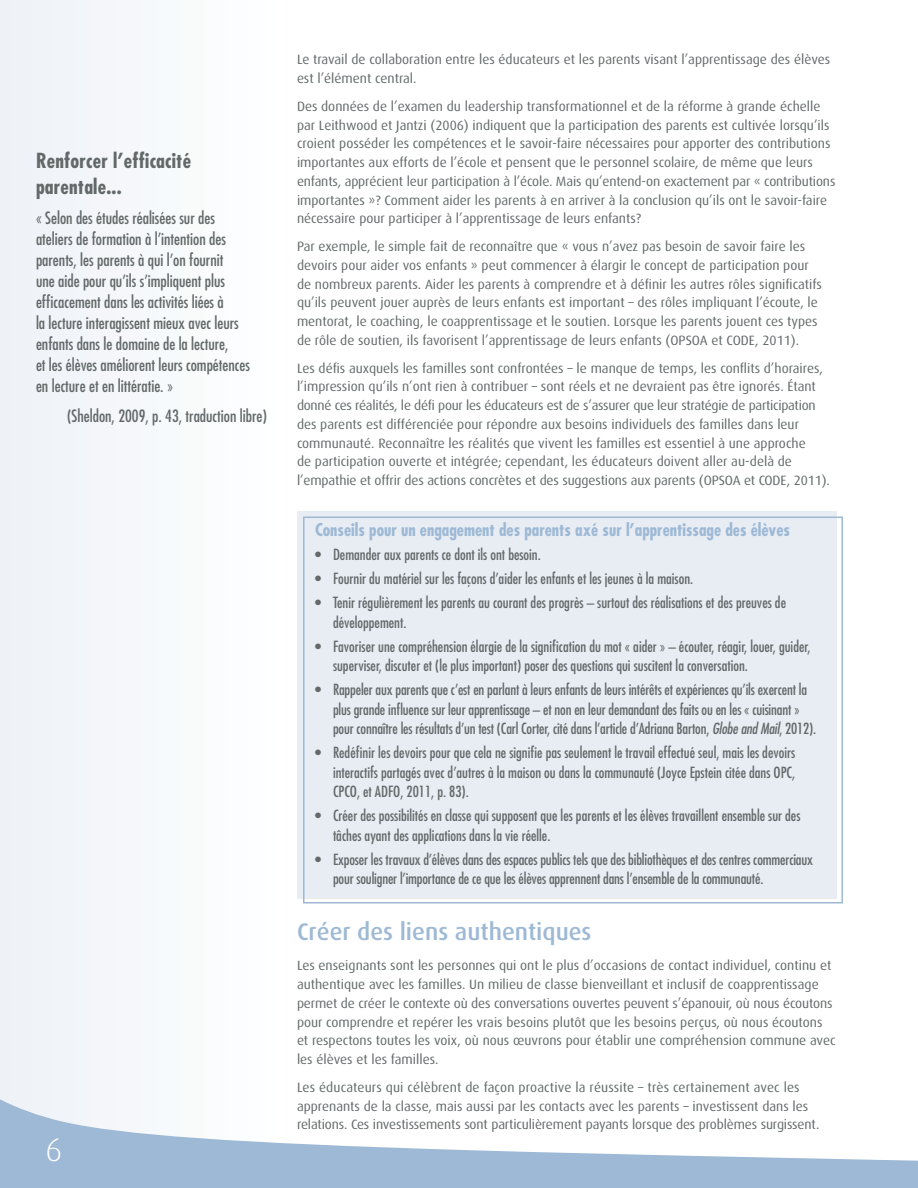
<style>
.page{position:relative;width:918px;height:1188px;background:#fff}
.page>*{position:absolute;margin:0;border:0;box-sizing:border-box;transform-origin:0 0}
.t1{font:300 33px "Dax";color:#fff}
.H1_more_space{font:500 24px "Dax";color:#9eb9d5}
.Sidebar_Title{font:700 condensed 20.25px/25.5px "Futura";letter-spacing:.01em;color:#636969}
.Title_in_box{font:700 condensed 17.25px "Futura";color:#9eb9d5}
.Sidebar_copy{font:condensed 16.5px/21px "Futura";color:#636969}
.Sidebar_credit{font:condensed 16.5px "Futura";color:#636969}
.t2{font:condensed 15px/19.5px "Futura";color:#636969}
.body_copy_more_space{font:13.5px/18.8px "Dax";color:#636969}
.s1{font-style:italic}
</style>
<div class="page">
<div style="left:0;top:0;width:276px;height:1186px;background:#f5f7fa"></div>
<svg style="left:0;top:1099px;width:918px;height:89px"></svg>
<div style="left:297px;top:511px;width:540px;height:387px;background:#e8edf4"></div>
<div style="left:303px;top:517px;width:540px;height:387px;border:2px solid #9eb9d5"></div>
<p class="Sidebar_Title" style="left:36px;top:148px;width:157px">Renforcer l’efficacité parentale...</p>
<p class="Sidebar_copy" style="left:36px;top:207px;width:216px">« Selon des études réalisées sur des ateliers de formation à l’intention des parents, les parents à qui l’on fournit<br>une aide pour qu’ils s’impliquent plus efficacement dans les activités liées à<br>la lecture interagissent mieux avec leurs enfants dans le domaine de la lecture,<br>et les élèves améliorent leurs compétences en lecture et en littératie. »</p>
<p class="Sidebar_credit" style="left:67px;top:405px;width:201px">(Sheldon, 2009, p. 43, traduction libre)</p>
<h1 class="t1" style="left:46px;top:1132px;width:18px">6</h1>
<p class="body_copy_more_space" style="left:297px;top:51px;width:535px">Le travail de collaboration entre les éducateurs et les parents visant l’apprentissage des élèves est l’élément central.</p>
<p class="body_copy_more_space" style="left:297px;top:97px;width:540px">Des données de l’examen du leadership transformationnel et de la réforme à grande échelle par Leithwood et Jantzi (2006) indiquent que la participation des parents est cultivée lorsqu’ils croient posséder les compétences et le savoir-faire nécessaires pour apporter des contributions importantes aux efforts de l’école et pensent que le personnel scolaire, de même que leurs enfants, apprécient leur participation à l’école. Mais qu’entend-on exactement par « contributions importantes »? Comment aider les parents à en arriver à la conclusion qu’ils ont le savoir-faire nécessaire pour participer à l’apprentissage de leurs enfants?</p>
<p class="body_copy_more_space" style="left:297px;top:237px;width:527px">Par exemple, le simple fait de reconnaître que « vous n’avez pas besoin de savoir faire les devoirs pour aider vos enfants » peut commencer à élargir le concept de participation pour de nombreux parents. Aider les parents à comprendre et à définir les autres rôles significatifs qu’ils peuvent jouer auprès de leurs enfants est important – des rôles impliquant l’écoute, le mentorat, le coaching, le coapprentissage et le soutien. Lorsque les parents jouent ces types de rôle de soutien, ils favorisent l’apprentissage de leurs enfants (OPSOA et CODE, 2011).</p>
<p class="body_copy_more_space" style="left:297px;top:359px;width:534px">Les défis auxquels les familles sont confrontées – le manque de temps, les conflits d’horaires, l’impression qu’ils n’ont rien à contribuer – sont réels et ne devraient pas être ignorés. Étant donné ces réalités, le défi pour les éducateurs est de s’assurer que leur stratégie de participation des parents est différenciée pour répondre aux besoins individuels des familles dans leur communauté. Reconnaître les réalités que vivent les familles est essentiel à une approche<br>de participation ouverte et intégrée; cependant, les éducateurs doivent aller au-delà de l’empathie et offrir des actions concrètes et des suggestions aux parents (OPSOA et CODE, 2011).</p>
<p class="Title_in_box" style="left:315px;top:519px;width:477px">Conseils pour un engagement des parents axé sur l’apprentissage des élèves</p>
<p class="t2" style="left:315px;top:545px;width:227px">• Demander aux parents ce dont ils ont besoin.</p>
<p class="t2" style="left:315px;top:569px;width:380px">• Fournir du matériel sur les façons d’aider les enfants et les jeunes à la maison.</p>
<p class="t2" style="left:333px;top:593px;width:455px;text-indent:-18px">• Tenir régulièrement les parents au courant des progrès – surtout des réalisations et des preuves de développement.</p>
<p class="t2" style="left:333px;top:636px;width:479px;text-indent:-18px">• Favoriser une compréhension élargie de la signification du mot « aider » – écouter, réagir, louer, guider, superviser, discuter et (le plus important) poser des questions qui suscitent la conversation.</p>
<p class="t2" style="left:333px;top:680px;width:485px;text-indent:-18px">• Rappeler aux parents que c’est en parlant à leurs enfants de leurs intérêts et expériences qu’ils exercent la plus grande influence sur leur apprentissage – et non en leur demandant des faits ou en les « cuisinant » pour connaître les résultats d’un test (Carl Corter, cité dans l’article d’Adriana Barton, <span class="s1">Globe and Mail</span>, 2012).</p>
<p class="t2" style="left:333px;top:743px;width:464px;text-align:justify;text-indent:-18px">• Redéfinir les devoirs pour que cela ne signifie pas seulement le travail effectué seul, mais les devoirs interactifs partagés avec d’autres à la maison ou dans la communauté (Joyce Epstein citée dans OPC, CPCO, et ADFO, 2011, p. 83).</p>
<p class="t2" style="left:333px;top:806px;width:469px;text-indent:-18px">• Créer des possibilités en classe qui supposent que les parents et les élèves travaillent ensemble sur des tâches ayant des applications dans la vie réelle.</p>
<p class="t2" style="left:333px;top:849px;width:482px;text-indent:-18px">• Exposer les travaux d’élèves dans des espaces publics tels que des bibliothèques et des centres commerciaux pour souligner l’importance de ce que les élèves apprennent dans l’ensemble de la communauté.</p>
<p class="H1_more_space" style="left:297px;top:918px;width:296px">Créer des liens authentiques</p>
<p class="body_copy_more_space" style="left:297px;top:957px;width:540px">Les enseignants sont les personnes qui ont le plus d’occasions de contact individuel, continu et authentique avec les familles. Un milieu de classe bienveillant et inclusif de coapprentissage permet de créer le contexte où des conversations ouvertes peuvent s’épanouir, où nous écoutons pour comprendre et repérer les vrais besoins plutôt que les besoins perçus, où nous écoutons et respectons toutes les voix, où nous œuvrons pour établir une compréhension commune avec les élèves et les familles.</p>
<p class="body_copy_more_space" style="left:297px;top:1078px;width:524px">Les éducateurs qui célèbrent de façon proactive la réussite – très certainement avec les apprenants de la classe, mais aussi par les contacts avec les parents – investissent dans les relations. Ces investissements sont particulièrement payants lorsque des problèmes surgissent.</p>
</div>
